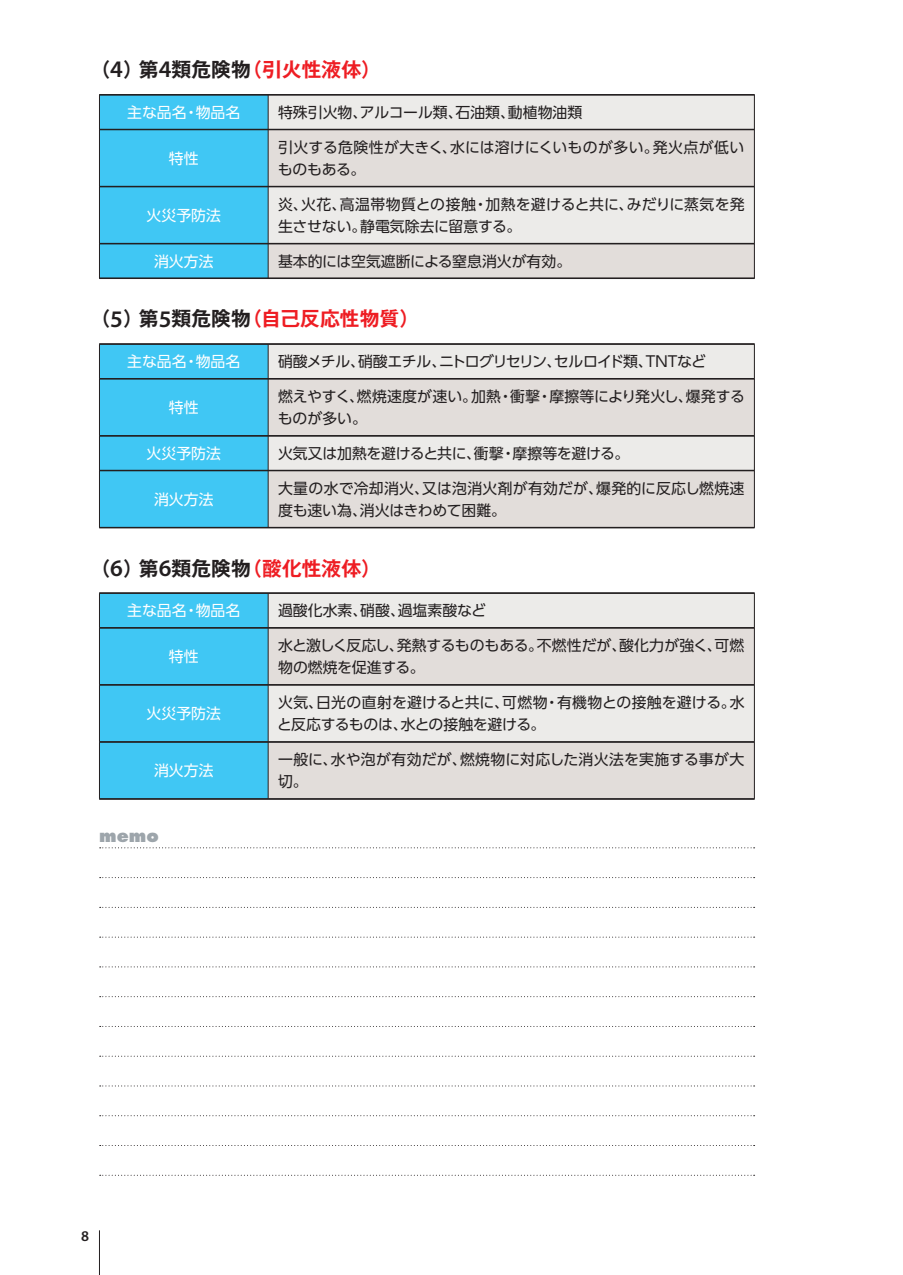
<style>
.page{position:relative;width:903px;height:1275px;background:#fff}
.page>*{position:absolute;margin:0;border:0;box-sizing:border-box;transform-origin:0 0}
.t1{font:700 19.78px "Gothic MB101 Pro De";color:#231f20}
.t2{font:700 19.78px "Gothic MB101 Pro De";color:#ee1d23}
.t3{font:800 17.32px "Futura";color:#9da5ab}
.t4{font:14.88px/22.4px "UD Shin Go Pro";color:#231f20}
.t5{font:14.88px "UD Shin Go Pro";color:#fff}
.t6{font:14.88px/22.4px "UD Shin Go Pro";letter-spacing:.02em;color:#231f20}
.t7{font:14.88px "UD Shin Go Pro";letter-spacing:-.065em;color:#231f20}
.t8{font:600 14.88px "Myriad Pro";color:#231f20}
.s1{font-family:"Myriad Pro";font-weight:600;font-size:23.8px}
.s2{color:#ee1d23}
.s3{color:#231f20}
.s4{font-family:"Myriad Pro";font-weight:600;font-size:23.8px;color:#231f20}
</style>
<div class="page">
<hr style="left:99px;top:1230px;width:1px;height:45px;background:#231f20">
<div style="left:100px;top:96px;width:168px;height:182px;background:#40c7f4"></div>
<div style="left:269px;top:96px;width:485px;height:33px;background:#ecebe9"></div>
<svg style="left:269px;top:130px;width:485px;height:148px;background:#e3dfdd"></svg>
<hr style="left:99px;top:95px;width:1px;height:34px;background:#231f20">
<hr style="left:268px;top:94px;width:487px;height:1px;background:#231f20">
<hr style="left:268px;top:95px;width:1px;height:34px;background:#231f20">
<hr style="left:754px;top:95px;width:1px;height:34px;background:#231f20">
<hr style="left:99px;top:130px;width:1px;height:56px;background:#231f20">
<hr style="left:268px;top:129px;width:487px;height:1px;background:#231f20">
<hr style="left:268px;top:130px;width:1px;height:56px;background:#231f20">
<hr style="left:754px;top:130px;width:1px;height:56px;background:#231f20">
<hr style="left:99px;top:187px;width:1px;height:56px;background:#231f20">
<hr style="left:268px;top:186px;width:487px;height:1px;background:#231f20">
<hr style="left:268px;top:187px;width:1px;height:56px;background:#231f20">
<hr style="left:754px;top:187px;width:1px;height:56px;background:#231f20">
<hr style="left:99px;top:244px;width:1px;height:34px;background:#231f20">
<hr style="left:268px;top:243px;width:487px;height:1px;background:#231f20">
<hr style="left:268px;top:244px;width:1px;height:34px;background:#231f20">
<hr style="left:754px;top:244px;width:1px;height:34px;background:#231f20">
<hr style="left:268px;top:278px;width:487px;height:1px;background:#231f20">
<div style="left:100px;top:345px;width:168px;height:182px;background:#40c7f4"></div>
<div style="left:269px;top:345px;width:485px;height:33px;background:#ecebe9"></div>
<svg style="left:269px;top:379px;width:485px;height:148px;background:#e2dedb"></svg>
<hr style="left:99px;top:344px;width:1px;height:34px;background:#231f20">
<hr style="left:268px;top:344px;width:1px;height:34px;background:#231f20">
<hr style="left:754px;top:344px;width:1px;height:34px;background:#231f20">
<hr style="left:99px;top:379px;width:1px;height:57px;background:#231f20">
<hr style="left:268px;top:378px;width:487px;height:1px;background:#231f20">
<hr style="left:268px;top:379px;width:1px;height:57px;background:#231f20">
<hr style="left:754px;top:379px;width:1px;height:57px;background:#231f20">
<hr style="left:99px;top:436px;width:1px;height:34px;background:#231f20">
<hr style="left:268px;top:436px;width:1px;height:34px;background:#231f20">
<hr style="left:754px;top:436px;width:1px;height:34px;background:#231f20">
<hr style="left:99px;top:471px;width:1px;height:56px;background:#231f20">
<hr style="left:268px;top:470px;width:487px;height:1px;background:#231f20">
<hr style="left:268px;top:471px;width:1px;height:56px;background:#231f20">
<hr style="left:754px;top:471px;width:1px;height:56px;background:#231f20">
<hr style="left:268px;top:527px;width:487px;height:1px;background:#231f20">
<div style="left:100px;top:594px;width:168px;height:204px;background:#40c7f4"></div>
<div style="left:269px;top:594px;width:485px;height:33px;background:#ecebe9"></div>
<svg style="left:269px;top:629px;width:485px;height:169px;background:#e5e1df"></svg>
<hr style="left:99px;top:593px;width:1px;height:35px;background:#231f20">
<hr style="left:268px;top:593px;width:1px;height:35px;background:#231f20">
<hr style="left:754px;top:593px;width:1px;height:35px;background:#231f20">
<hr style="left:99px;top:628px;width:1px;height:57px;background:#231f20">
<hr style="left:268px;top:628px;width:1px;height:57px;background:#231f20">
<hr style="left:754px;top:628px;width:1px;height:57px;background:#231f20">
<hr style="left:99px;top:685px;width:1px;height:57px;background:#231f20">
<hr style="left:268px;top:685px;width:1px;height:57px;background:#231f20">
<hr style="left:754px;top:685px;width:1px;height:57px;background:#231f20">
<hr style="left:99px;top:742px;width:1px;height:57px;background:#231f20">
<hr style="left:268px;top:742px;width:1px;height:57px;background:#231f20">
<hr style="left:754px;top:742px;width:1px;height:57px;background:#231f20">
<hr style="left:268px;top:799px;width:487px;height:1px;background:#231f20">
<hr style="left:99px;top:94px;width:655px;height:2px;background:#231f20">
<hr style="left:99px;top:129px;width:655px;height:1px;background:#231f20">
<hr style="left:99px;top:186px;width:655px;height:1px;background:#231f20">
<hr style="left:99px;top:243px;width:655px;height:1px;background:#231f20">
<hr style="left:99px;top:278px;width:655px;height:1px;background:#231f20">
<hr style="left:99px;top:343px;width:655px;height:2px;background:#231f20">
<hr style="left:99px;top:378px;width:655px;height:1px;background:#231f20">
<hr style="left:99px;top:435px;width:655px;height:2px;background:#231f20">
<hr style="left:99px;top:470px;width:655px;height:1px;background:#231f20">
<hr style="left:99px;top:527px;width:655px;height:1px;background:#231f20">
<hr style="left:99px;top:592px;width:655px;height:2px;background:#231f20">
<hr style="left:99px;top:627px;width:655px;height:2px;background:#231f20">
<hr style="left:99px;top:684px;width:655px;height:2px;background:#231f20">
<hr style="left:99px;top:741px;width:655px;height:2px;background:#231f20">
<hr style="left:99px;top:798px;width:655px;height:2px;background:#231f20">
<svg style="left:100px;top:847px;width:655px;height:1px"></svg>
<svg style="left:100px;top:877px;width:655px;height:1px"></svg>
<svg style="left:100px;top:907px;width:655px;height:1px"></svg>
<svg style="left:100px;top:937px;width:655px;height:1px"></svg>
<svg style="left:100px;top:966px;width:655px;height:1px"></svg>
<svg style="left:100px;top:996px;width:655px;height:1px"></svg>
<svg style="left:100px;top:1026px;width:655px;height:1px"></svg>
<svg style="left:100px;top:1056px;width:655px;height:1px"></svg>
<svg style="left:100px;top:1085px;width:655px;height:1px"></svg>
<svg style="left:100px;top:1115px;width:655px;height:1px"></svg>
<svg style="left:100px;top:1145px;width:655px;height:1px"></svg>
<svg style="left:100px;top:1175px;width:655px;height:1px"></svg>
<h1 class="t1" style="left:90px;top:53px;width:292px">（<span class="s1">4</span>）第<span class="s1">4</span>類危険物<span class="s2">（引火性液体）</span></h1>
<p class="t5" style="left:127px;top:100px;width:114px">主な品名・物品名</p>
<p class="t4" style="left:278px;top:101px;width:306px">特殊引火物、アルコール類、石油類、動植物油類</p>
<p class="t5" style="left:169px;top:146px;width:31px">特性</p>
<p class="t6" style="left:278px;top:135px;width:468px">引火する危険性が大きく、水には溶けにくいものが多い。発火点が低いものもある。</p>
<p class="t5" style="left:147px;top:203px;width:76px">火災予防法</p>
<p class="t4" style="left:278px;top:192px;width:468px">炎、火花、高温帯物質との接触・加熱を避けると共に、みだりに蒸気を発生させない。静電気除去に留意する。</p>
<p class="t5" style="left:154px;top:249px;width:61px">消火方法</p>
<p class="t4" style="left:278px;top:249px;width:295px">基本的には空気遮断による窒息消火が有効。</p>
<h1 class="t2" style="left:90px;top:302px;width:330px"><span class="s3">（</span><span class="s4">5</span><span class="s3">）第</span><span class="s4">5</span><span class="s3">類危険物</span>（自己反応性物質）</h1>
<p class="t5" style="left:127px;top:349px;width:114px">主な品名・物品名</p>
<p class="t7" style="left:278px;top:349px;width:429px">硝酸メチル、硝酸エチル、ニトログリセリン、セルロイド類、ＴＮＴなど</p>
<p class="t5" style="left:169px;top:395px;width:31px">特性</p>
<p class="t4" style="left:278px;top:384px;width:469px">燃えやすく、燃焼速度が速い。加熱・衝撃・摩擦等により発火し、爆発するものが多い。</p>
<p class="t5" style="left:147px;top:441px;width:76px">火災予防法</p>
<p class="t4" style="left:278px;top:441px;width:353px">火気又は加熱を避けると共に、衝撃・摩擦等を避ける。</p>
<p class="t5" style="left:154px;top:487px;width:61px">消火方法</p>
<p class="t4" style="left:278px;top:476px;width:468px">大量の水で冷却消火、又は泡消火剤が有効だが、爆発的に反応し燃焼速度も速い為、消火はきわめて困難。</p>
<h1 class="t1" style="left:90px;top:552px;width:292px">（<span class="s1">6</span>）第<span class="s1">6</span>類危険物<span class="s2">（酸化性液体）</span></h1>
<p class="t5" style="left:127px;top:598px;width:114px">主な品名・物品名</p>
<p class="t4" style="left:278px;top:599px;width:209px">過酸化水素、硝酸、過塩素酸など</p>
<p class="t5" style="left:169px;top:644px;width:31px">特性</p>
<p class="t4" style="left:278px;top:633px;width:468px">水と激しく反応し、発熱するものもある。不燃性だが、酸化力が強く、可燃物の燃焼を促進する。</p>
<p class="t5" style="left:147px;top:701px;width:76px">火災予防法</p>
<p class="t4" style="left:277px;top:691px;width:469px">火気、日光の直射を避けると共に、可燃物・有機物との接触を避ける。水と反応するものは、水との接触を避ける。</p>
<p class="t5" style="left:154px;top:758px;width:61px">消火方法</p>
<p class="t4" style="left:278px;top:748px;width:468px">一般に、水や泡が有効だが、燃焼物に対応した消火法を実施する事が大切。</p>
<p class="t3" style="left:99px;top:825px;width:61px">memo</p>
<p class="t8" style="left:81px;top:1226px;width:9px">8</p>
</div>
